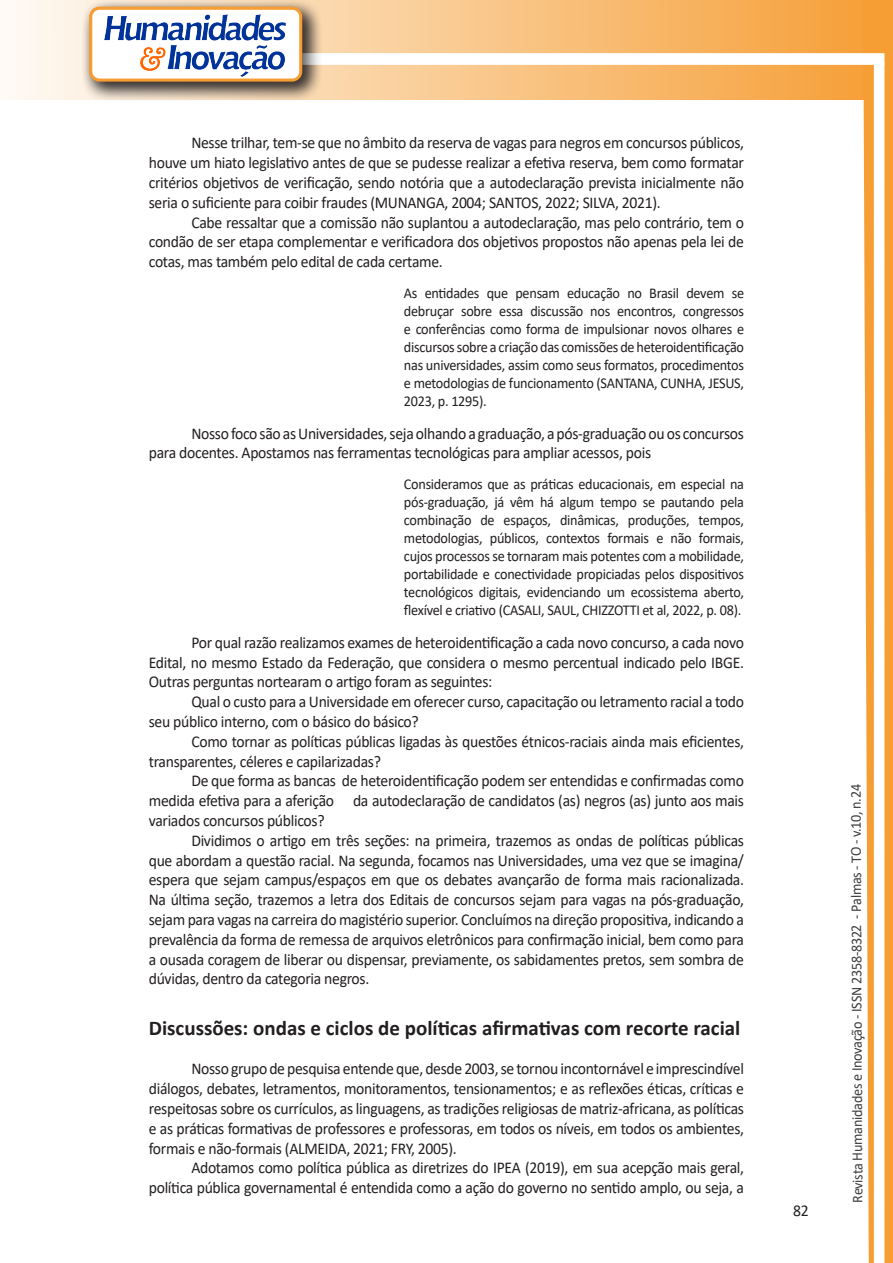
<style>
.page{position:relative;width:893px;height:1263px;background:#fff}
.page>*{position:absolute;margin:0;border:0;box-sizing:border-box;transform-origin:0 0}
.Titulo_2{font:700 21px "Calibri";color:#231f20}
.texto{font:16.5px/19.8px "Calibri";letter-spacing:-.02em;color:#231f20;text-align:justify;scale:.95 1}
.citacao{font:15px/18px "Calibri";letter-spacing:-.02em;color:#231f20;text-align:justify;scale:.95 1}
.t1{font:15px "Calibri";letter-spacing:-.025em;color:#3e3e3f;scale:.95 1}
</style>
<div class="page">
<svg style="left:5px;top:0;width:858px;height:100px;background:#f9c484"></svg>
<div style="left:302px;top:53px;width:582px;height:12px;background:#fff;border:2px solid #fff"></div>
<svg style="left:863px;top:0;width:30px;height:1263px"></svg>
<div style="left:81px;top:0;width:241px;height:102px;background:#231f20;opacity:.75"></div>
<div style="left:91px;top:8px;width:210px;height:72px;background:#fff;border-radius:9px"></div>
<img style="left:104px;top:14px;width:181px;height:62px">
<div style="left:89px;top:7px;width:213px;height:75px;border:3px solid #f69e34;border-radius:9px"></div>
<p class="texto" style="left:149px;top:133px;width:628px;text-indent:43px">Nesse trilhar, tem-se que no âmbito da reserva de vagas para negros em concursos públicos, houve um hiato legislativo antes de que se pudesse realizar a efetiva reserva, bem como formatar critérios objetivos de verificação, sendo notória que a autodeclaração prevista inicialmente não seria o suficiente para coibir fraudes (MUNANGA, 2004; SANTOS, 2022; SILVA, 2021).</p>
<p class="texto" style="left:149px;top:212px;width:628px;text-indent:43px">Cabe ressaltar que a comissão não suplantou a autodeclaração, mas pelo contrário, tem o condão de ser etapa complementar e verificadora dos objetivos propostos não apenas pela lei de cotas, mas também pelo edital de cada certame.</p>
<p class="citacao" style="left:404px;top:284px;width:360px">As entidades que pensam educação no Brasil devem se debruçar sobre essa discussão nos encontros, congressos e conferências como forma de impulsionar novos olhares e discursos sobre a criação das comissões de heteroidentificação nas universidades, assim como seus formatos, procedimentos e metodologias de funcionamento (SANTANA, CUNHA, JESUS, 2023, p. 1295).</p>
<p class="texto" style="left:149px;top:423px;width:628px;text-indent:43px">Nosso foco são as Universidades, seja olhando a graduação, a pós-graduação ou os concursos para docentes. Apostamos nas ferramentas tecnológicas para ampliar acessos, pois</p>
<p class="citacao" style="left:404px;top:475px;width:359px">Consideramos que as práticas educacionais, em especial na pós-graduação, já vêm há algum tempo se pautando pela combinação de espaços, dinâmicas, produções, tempos, metodologias, públicos, contextos formais e não formais, cujos processos se tornaram mais potentes com a mobilidade, portabilidade e conectividade propiciadas pelos dispositivos tecnológicos digitais, evidenciando um ecossistema aberto, flexível e criativo (CASALI, SAUL, CHIZZOTTI et al, 2022, p. 08).</p>
<p class="texto" style="left:149px;top:632px;width:628px;text-indent:43px">Por qual razão realizamos exames de heteroidentificação a cada novo concurso, a cada novo Edital, no mesmo Estado da Federação, que considera o mesmo percentual indicado pelo IBGE.<br>Outras perguntas nortearam o artigo foram as seguintes:</p>
<p class="texto" style="left:149px;top:691px;width:628px;text-indent:43px">Qual o custo para a Universidade em oferecer curso, capacitação ou letramento racial a todo seu público interno, com o básico do básico?</p>
<p class="texto" style="left:149px;top:731px;width:628px;text-indent:43px">Como tornar as políticas públicas ligadas às questões étnicos-raciais ainda mais eficientes, transparentes, céleres e capilarizadas?</p>
<p class="texto" style="left:149px;top:770px;width:628px;text-indent:43px">De que forma as bancas de heteroidentificação podem ser entendidas e confirmadas como medida efetiva para a aferição da autodeclaração de candidatos (as) negros (as) junto aos mais variados concursos públicos?</p>
<p class="texto" style="left:149px;top:830px;width:628px;text-indent:43px">Dividimos o artigo em três seções: na primeira, trazemos as ondas de políticas públicas que abordam a questão racial. Na segunda, focamos nas Universidades, uma vez que se imagina/ espera que sejam campus/espaços em que os debates avançarão de forma mais racionalizada.<br>Na última seção, trazemos a letra dos Editais de concursos sejam para vagas na pós-graduação, sejam para vagas na carreira do magistério superior. Concluímos na direção propositiva, indicando a prevalência da forma de remessa de arquivos eletrônicos para confirmação inicial, bem como para a ousada coragem de liberar ou dispensar, previamente, os sabidamentes pretos, sem sombra de dúvidas, dentro da categoria negros.</p>
<p class="Titulo_2" style="left:149px;top:1013px;width:593px">Discussões: ondas e ciclos de políticas afirmativas com recorte racial</p>
<p class="texto" style="left:149px;top:1058px;width:628px;text-indent:43px">Nosso grupo de pesquisa entende que, desde 2003, se tornou incontornável e imprescindível diálogos, debates, letramentos, monitoramentos, tensionamentos; e as reflexões éticas, críticas e respeitosas sobre os currículos, as linguagens, as tradições religiosas de matriz-africana, as políticas e as práticas formativas de professores e professoras, em todos os níveis, em todos os ambientes, formais e não-formais (ALMEIDA, 2021; FRY, 2005).</p>
<p class="texto" style="left:149px;top:1157px;width:628px;text-align:right">Adotamos como política pública as diretrizes do IPEA (2019), em sua acepção mais geral, política pública governamental é entendida como a ação do governo no sentido amplo, ou seja, a</p>
<p class="texto" style="left:793px;top:1200px;width:18px">82</p>
<p class="t1" style="left:846px;top:1203px;width:442px;rotate:-90deg">Revista Humanidades e Inovação - ISSN 2358-8322 - Palmas - TO - v.10, n.24</p>
</div>
